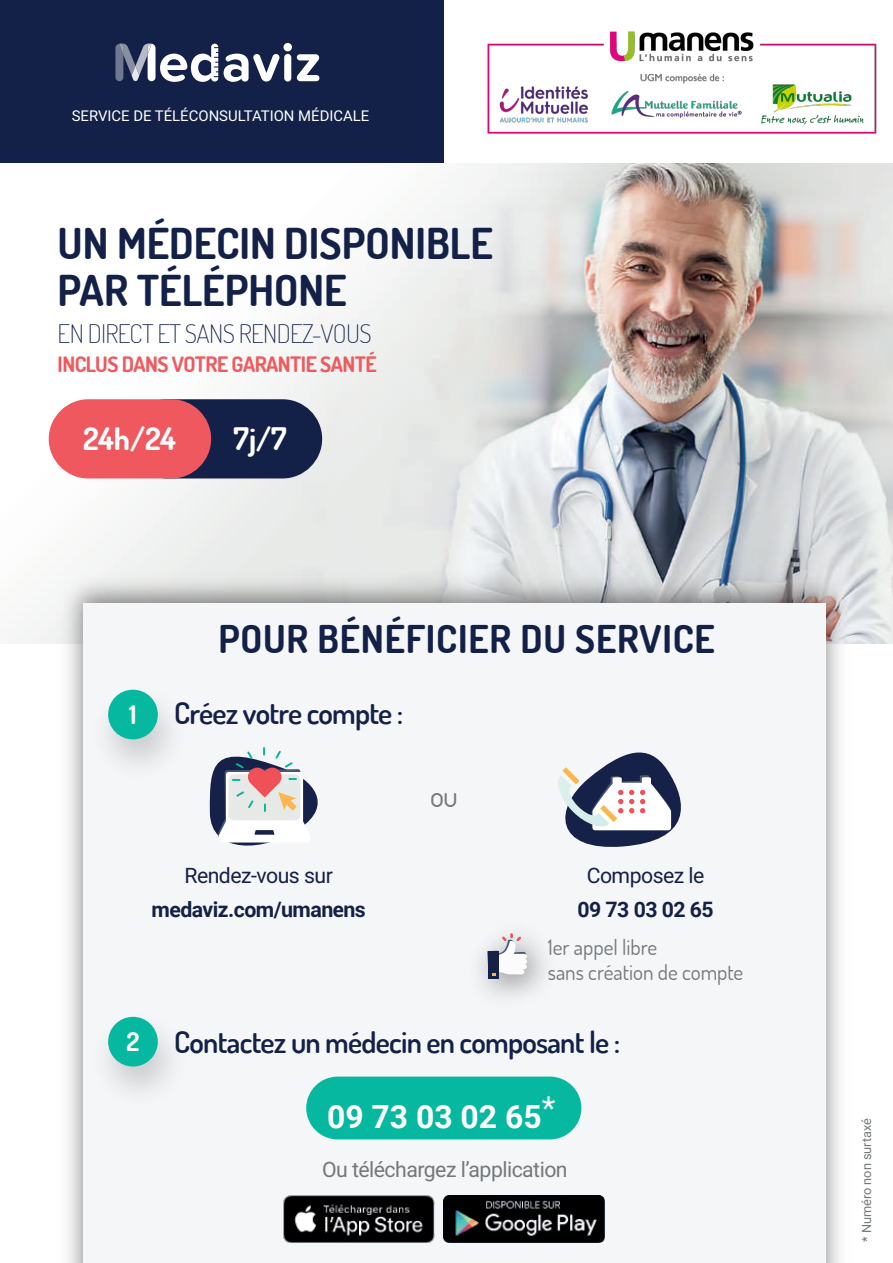
<style>
.page{position:relative;width:893px;height:1263px;background:#fff}
.page>*{position:absolute;margin:0;border:0;box-sizing:border-box;transform-origin:0 0}
.t1{font:700 42.45px/46.8px "Dosis";color:#132047}
.t2{font:700 38.25px "Dosis";letter-spacing:.02em;color:#132047}
.t3{font:700 31.8px "Roboto";color:#fff}
.t4{font:700 31.05px "Dosis";letter-spacing:-.01em;color:#fff}
.t5{font:600 29.7px "Dosis";letter-spacing:-.025em;color:#132047}
.t6{font:29.7px "Dosis";color:#74787a}
.t7{font:700 25.8px "Dosis";color:#fff}
.t8{font:700 25.8px "Dosis";color:#fbfdfc}
.t9{font:200 25.5px "Dosis";letter-spacing:-.025em;color:#132047}
.t10{font:21.3px/25.5px "Dosis";color:#74787a}
.t11{font:700 21.3px "Roboto";letter-spacing:-.025em;color:#132047}
.t12{font:700 21.3px "Dosis";letter-spacing:-.025em;color:#f0595e}
.t13{font:21.3px "Roboto";letter-spacing:-.025em;color:#74787a}
.t14{font:21.3px "Roboto";letter-spacing:-.025em;color:#132047}
.t15{font:14.85px "Roboto";color:#fff}
.t16{font:12.75px "Roboto";color:#74787a}
</style>
<div class="page">
<img style="left:15px;top:163px;width:878px;height:480px">
<div style="left:0;top:0;width:444px;height:163px;background:#132047"></div>
<div style="left:115px;top:44px;width:8px;height:37px;background:#70788f;border-radius:4px"></div>
<svg style="left:224px;top:43px;width:95px;height:39px"></svg>
<svg style="left:119px;top:43px;width:99px;height:39px"></svg>
<div style="left:127px;top:399px;width:195px;height:79px;background:#132047;border-radius:40px"></div>
<div style="left:49px;top:399px;width:162px;height:79px;background:#f0585f;border-radius:40px"></div>
<img style="left:51px;top:565px;width:807px;height:698px">
<div style="left:83px;top:604px;width:742px;height:659px;background:#f4f6f8"></div>
<img style="left:284px;top:1195px;width:150px;height:48px">
<img style="left:443px;top:1195px;width:161px;height:47px">
<svg style="left:209px;top:747px;width:109px;height:99px"></svg>
<svg style="left:558px;top:752px;width:123px;height:95px"></svg>
<img style="left:78px;top:671px;width:92px;height:123px">
<img style="left:78px;top:999px;width:92px;height:122px">
<img style="left:480px;top:938px;width:66px;height:59px">
<svg style="left:487px;top:933px;width:40px;height:45px"></svg>
<div style="left:306px;top:1076px;width:275px;height:63px;background:#06b8a0;border-radius:31px"></div>
<div style="left:108px;top:1017px;width:50px;height:49px;background:#06b8a0;border-radius:50%"></div>
<div style="left:108px;top:690px;width:50px;height:49px;background:#06b8a0;border-radius:50%"></div>
<img style="left:487px;top:31px;width:390px;height:103px">
<p class="t15" style="left:72px;top:105px;width:299px">SERVICE DE TÉLÉCONSULTATION MÉDICALE</p>
<h1 class="t1" style="left:58px;top:219px;width:437px">UN MÉDECIN DISPONIBLE<br>PAR TÉLÉPHONE</h1>
<p class="t9" style="left:58px;top:316px;width:316px">EN DIRECT ET SANS RENDEZ-VOUS</p>
<p class="t12" style="left:58px;top:351px;width:321px">INCLUS DANS VOTRE GARANTIE SANTÉ</p>
<p class="t4" style="left:83px;top:419px;width:94px">24h/24</p>
<p class="t4" style="left:234px;top:418px;width:55px">7j/7</p>
<p class="t8" style="left:129px;top:698px;width:9px">1</p>
<p class="t2" style="left:218px;top:614px;width:498px">POUR BÉNÉFICIER DU SERVICE</p>
<p class="t5" style="left:174px;top:694px;width:231px">Créez votre compte :</p>
<p class="t6" style="left:430px;top:777px;width:29px">ou</p>
<p class="t14" style="left:184px;top:861px;width:150px">Rendez-vous sur</p>
<p class="t11" style="left:152px;top:895px;width:216px">medaviz.com/umanens</p>
<p class="t14" style="left:587px;top:861px;width:119px">Composez le</p>
<p class="t11" style="left:577px;top:895px;width:138px">09 73 03 02 65</p>
<p class="t10" style="left:548px;top:933px;width:197px">1er appel libre<br>sans création de compte</p>
<p class="t7" style="left:126px;top:1025px;width:15px">2</p>
<p class="t5" style="left:174px;top:1023px;width:448px">Contactez un médecin en composant le :</p>
<p class="t3" style="left:327px;top:1094px;width:230px">09 73 03 02 65<sup>*</sup></p>
<p class="t13" style="left:322px;top:1154px;width:247px">Ou téléchargez l’application</p>
<p class="t16" style="left:858px;top:1242px;width:126px;rotate:-90deg">* Numéro non surtaxé</p>
</div>
